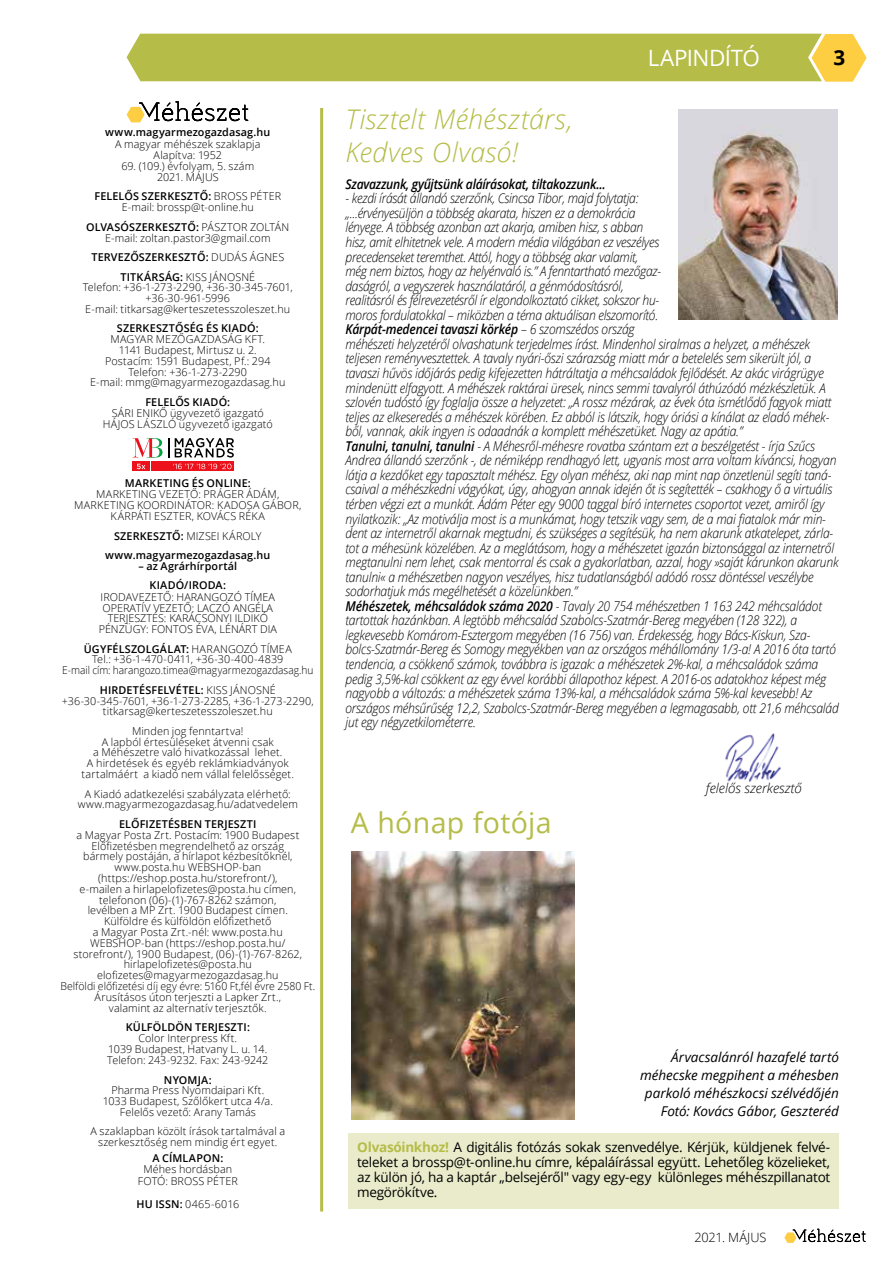
<style>
.page{position:relative;width:893px;height:1263px;background:#fff}
.page>*{position:absolute;margin:0;border:0;box-sizing:border-box;transform-origin:0 0}
.t1{font:28.5px "Open Sans";letter-spacing:.01em;color:#b5bc47}
.t2{font:italic 300 27px/33px "Open Sans";letter-spacing:.015em;color:#b5bc47}
.t3{font:22.5px "Open Sans";letter-spacing:-.025em;color:#fff}
.t4{font:700 20.7px "Open Sans";color:#000}
.t5{font:italic 300 13.5px/14.5px "Open Sans";letter-spacing:-.015em;color:#000;scale:.9 1}
.t6{font:13.5px/15px "Open Sans";letter-spacing:-.02em;color:#000;text-align:justify}
.t7{font:italic 13.5px/18px "Open Sans";color:#000;text-align:right}
.t8{font:italic 600 13.5px "Open Sans";letter-spacing:-.02em;color:#000;scale:.9 1}
.t9{font:italic 300 13.5px "Open Sans";letter-spacing:-.015em;color:#000}
.t10{font:300 12.75px "Open Sans";letter-spacing:-.005em;color:#000}
.t11{font:300 10.8px/10.8px "Open Sans";letter-spacing:.01em;color:#000;text-align:center}
.t12{font:600 10.8px/19.5px "Open Sans";letter-spacing:.01em;color:#000;text-align:center}
.s1{font-weight:600}
.s2{font-weight:300}
.s3{font-weight:700;color:#b5bc47}
</style>
<div class="page">
<svg style="left:127px;top:34px;width:740px;height:48px;background:#bbbf4d"></svg>
<svg style="left:784px;top:1229px;width:82px;height:14px"></svg>
<svg style="left:127px;top:101px;width:121px;height:21px"></svg>
<hr style="left:320px;top:108px;width:3px;height:1103px;background:#b5bc47">
<img style="left:725px;top:733px;width:56px;height:49px">
<svg style="left:151px;top:462px;width:83px;height:9px"></svg>
<svg style="left:133px;top:462px;width:17px;height:9px"></svg>
<svg style="left:173px;top:464px;width:59px;height:5px"></svg>
<svg style="left:137px;top:464px;width:8px;height:5px"></svg>
<svg style="left:133px;top:438px;width:36px;height:19px"></svg>
<svg style="left:175px;top:438px;width:59px;height:20px"></svg>
<img style="left:678px;top:110px;width:160px;height:210px">
<div style="left:349px;top:1133px;width:490px;height:76px;background:#e9ebca"></div>
<img style="left:351px;top:851px;width:223px;height:268px">
<p class="t12" style="left:105px;top:122px;width:167px">www.magyarmezogazdasag.hu</p>
<p class="t11" style="left:115px;top:138px;width:147px">A magyar méhészek szaklapja<br>Alapítva: 1952</p>
<p class="t11" style="left:121px;top:160px;width:134px">69. (109.) évfolyam, 5. szám<br>2021. MÁJUS</p>
<p class="t11" style="left:95px;top:191px;width:188px"><span class="s1">FELELŐS SZERKESZTŐ:</span> BROSS PÉTER<br>E-mail: brossp@t-online.hu</p>
<p class="t11" style="left:86px;top:221px;width:204px"><span class="s1">OLVASÓSZERKESZTŐ:</span> PÁSZTOR ZOLTÁN<br>E-mail: zoltan.pastor3@gmail.com</p>
<p class="t12" style="left:91px;top:247px;width:194px">TERVEZŐSZERKESZTŐ: <span class="s2">DUDÁS ÁGNES<br></span>TITKÁRSÁG: <span class="s2">KISS JÁNOSNÉ</span></p>
<p class="t11" style="left:83px;top:282px;width:212px">Telefon: +36-1-273-2290, +36-30-345-7601, +36-30-961-5996<br>E-mail: titkarsag@kerteszetesszoleszet.hu</p>
<p class="t12" style="left:117px;top:319px;width:143px">SZERKESZTŐSÉG ÉS KIADÓ:</p>
<p class="t11" style="left:90px;top:334px;width:197px">MAGYAR MEZŐGAZDASÁG KFT.<br>1141 Budapest, Mirtusz u. 2.<br>Postacím: 1591 Budapest, Pf.: 294<br>Telefon: +36-1-273-2290<br>E-mail: mmg@magyarmezogazdasag.hu</p>
<p class="t12" style="left:145px;top:392px;width:86px">FELELŐS KIADÓ:</p>
<p class="t11" style="left:103px;top:407px;width:171px">SÁRI ENIKŐ ügyvezető igazgató<br>HÁJOS LÁSZLÓ ügyvezető igazgató</p>
<p class="t12" style="left:125px;top:473px;width:128px">MARKETING ÉS ONLINE:</p>
<p class="t11" style="left:74px;top:488px;width:229px">MARKETING VEZETŐ: PRÁGER ÁDÁM,<br>MARKETING KOORDINÁTOR: KADOSA GÁBOR,<br>KÁRPÁTI ESZTER, KOVÁCS RÉKA</p>
<p class="t12" style="left:105px;top:526px;width:167px">SZERKESZTŐ: <span class="s2">MIZSEI KÁROLY </span>www.magyarmezogazdasag.hu</p>
<p class="t12" style="left:138px;top:556px;width:100px">– az Agrárhírportál<br>KIADÓ/IRODA:</p>
<p class="t11" style="left:99px;top:591px;width:180px">IRODAVEZETŐ: HARANGOZÓ TÍMEA<br>OPERATÍV VEZETŐ: LACZÓ ANGÉLA<br>TERJESZTÉS: KARÁCSONYI ILDIKÓ<br>PÉNZÜGY: FONTOS ÉVA, LÉNÁRT DIA</p>
<p class="t11" style="left:62px;top:643px;width:253px"><span class="s1">ÜGYFÉLSZOLGÁLAT:</span> HARANGOZÓ TÍMEA<br>Tel.: +36-1-470-0411, +36-30-400-4839<br>E-mail cím: harangozo.timea@magyarmezogazdasag.hu</p>
<p class="t11" style="left:62px;top:684px;width:253px"><span class="s1">HIRDETÉSFELVÉTEL:</span> KISS JÁNOSNÉ +36-30-345-7601, +36-1-273-2285, +36-1-273-2290, titkarsag@kerteszetesszoleszet.hu</p>
<p class="t11" style="left:82px;top:725px;width:214px">Minden jog fenntartva!<br>A lapból értesüléseket átvenni csak<br>a Méhészetre való hivatkozással lehet.<br>A hirdetések és egyéb reklámkiadványok tartalmáért a kiadó nem vállal felelősséget.</p>
<p class="t11" style="left:78px;top:788px;width:222px">A Kiadó adatkezelési szabályzata elérhető: www.magyarmezogazdasag.hu/adatvedelem</p>
<p class="t12" style="left:119px;top:814px;width:139px">ELŐFIZETÉSBEN TERJESZTI</p>
<p class="t11" style="left:60px;top:829px;width:256px">a Magyar Posta Zrt. Postacím: 1900 Budapest Előfizetésben megrendelhető az ország<br>bármely postáján, a hírlapot kézbesítőknél, www.posta.hu WEBSHOP-ban (https://eshop.posta.hu/storefront/),<br>e-mailen a hirlapelofizetes@posta.hu címen, telefonon (06)-(1)-767-8262 számon,<br>levélben a MP Zrt. 1900 Budapest címen.<br>Külföldre és külföldön előfizethető<br>a Magyar Posta Zrt.-nél: www.posta.hu WEBSHOP-ban (https://eshop.posta.hu/ storefront/), 1900 Budapest, (06)-(1)-767-8262, hirlapelofizetes@posta.hu elofizetes@magyarmezogazdasag.hu<br>Belföldi előfizetési díj egy évre: 5160 Ft,fél évre 2580 Ft.<br>Árusításos úton terjeszti a Lapker Zrt.,<br>valamint az alternatív terjesztők.</p>
<p class="t12" style="left:126px;top:1017px;width:126px">KÜLFÖLDÖN TERJESZTI:</p>
<p class="t11" style="left:107px;top:1032px;width:163px">Color Interpress Kft.<br>1039 Budapest, Hatvany L. u. 14.<br>Telefon: 243-9232. Fax: 243-9242</p>
<p class="t12" style="left:164px;top:1070px;width:49px">NYOMJA:</p>
<p class="t11" style="left:103px;top:1085px;width:172px">Pharma Press Nyomdaipari Kft.<br>1033 Budapest, Szőlőkert utca 4/a.<br>Felelős vezető: Arany Tamás</p>
<p class="t11" style="left:91px;top:1125px;width:196px">A szaklapban közölt írások tartalmával a szerkesztőség nem mindig ért egyet.</p>
<p class="t12" style="left:152px;top:1148px;width:73px">A CÍMLAPON:</p>
<p class="t11" style="left:138px;top:1163px;width:102px;line-height:12px">Méhes hordásban<br>FOTÓ: BROSS PÉTER</p>
<p class="t11" style="left:136px;top:1198px;width:104px"><span class="s1">HU ISSN:</span> 0465-6016</p>
<h3 class="t3" style="left:648px;top:43px;width:114px">LAPINDÍTÓ</h3>
<h3 class="t4" style="left:833px;top:43px;width:13px">3</h3>
<h2 class="t2" style="left:345px;top:101px;width:229px">Tisztelt Méhésztárs,<br>Kedves Olvasó!</h2>
<p class="t8" style="left:345px;top:175px;width:290px">Szavazzunk, gyűjtsünk aláírásokat, tiltakozzunk...</p>
<p class="t5" style="left:345px;top:191px;width:550px">- kezdi írását állandó szerzőnk, Csincsa Tibor, majd folytatja:<br>„...érvényesüljön a többség akarata, hiszen ez a demokrácia<br>lényege. A többség azonban azt akarja, amiben hisz, s abban<br>hisz, amit elhitetnek vele. A modern média világában ez veszélyes<br>precedenseket teremthet. Attól, hogy a többség akar valamit,<br>még nem biztos, hogy az helyénvaló is.” A fenntartható mezőgaz-<br>daságról, a vegyszerek használatáról, a génmódosításról,<br>realitásról és félrevezetésről ír elgondolkoztató cikket, sokszor hu-<br>moros fordulatokkal – miközben a téma aktuálisan elszomorító.<br><span class="s1">Kárpát-medencei tavaszi körkép</span> – 6 szomszédos ország<br>méhészeti helyzetéről olvashatunk terjedelmes írást. Mindenhol siralmas a helyzet, a méhészek teljesen reményvesztettek. A tavaly nyári-őszi szárazság miatt már a betelelés sem sikerült jól, a tavaszi hűvös időjárás pedig kifejezetten hátráltatja a méhcsaládok fejlődését. Az akác virágrügye mindenütt elfagyott. A méhészek raktárai üresek, nincs semmi tavalyról áthúzódó mézkészletük. A szlovén tudóstó így foglalja össze a helyzetet: „A rossz mézárak, az évek óta ismétlődő fagyok miatt teljes az elkeseredés a méhészek körében. Ez abból is látszik, hogy óriási a kínálat az eladó méhek&shy;ből, vannak, akik ingyen is odaadnák a komplett méhészetüket. Nagy az apátia.”<br><span class="s1">Tanulni, tanulni, tanulni</span> - A Méhesről-méhesre rovatba szántam ezt a beszélgetést - írja Szűcs Andrea állandó szerzőnk -, de némiképp rendhagyó lett, ugyanis most arra voltam kíváncsi, hogyan látja a kezdőket egy tapasztalt méhész. Egy olyan méhész, aki nap mint nap önzetlenül segíti taná&shy;csaival a méhészkedni vágyókat, úgy, ahogyan annak idején őt is segítették – csakhogy ő a virtuális térben végzi ezt a munkát. Ádám Péter egy 9000 taggal bíró internetes csoportot vezet, amiről így nyilatkozik: „Az motiválja most is a munkámat, hogy tetszik vagy sem, de a mai fiatalok már min&shy;dent az internetről akarnak megtudni, és szükséges a segítésük, ha nem akarunk atkatelepet, zárla&shy;tot a méhesünk közelében. Az a meglátásom, hogy a méhészetet igazán biztonsággal az internetről megtanulni nem lehet, csak mentorral és csak a gyakorlatban, azzal, hogy »saját kárunkon akarunk tanulni« a méhészetben nagyon veszélyes, hisz tudatlanságból adódó rossz döntéssel veszélybe sodorhatjuk más megélhetését a közelünkben.”<br><span class="s1">Méhészetek, méhcsaládok száma 2020</span> - Tavaly 20 754 méhészetben 1 163 242 méhcsaládot tartottak hazánkban. A legtöbb méhcsalád Szabolcs-Szatmár-Bereg megyében (128 322), a legkevesebb Komárom-Esztergom megyében (16 756) van. Érdekesség, hogy Bács-Kiskun, Sza&shy;bolcs-Szatmár-Bereg és Somogy megyékben van az országos méhállomány 1/3-a! A 2016 óta tartó tendencia, a csökkenő számok, továbbra is igazak: a méhészetek 2%-kal, a méhcsaládok száma pedig 3,5%-kal csökkent az egy évvel korábbi állapothoz képest. A 2016-os adatokhoz képest még nagyobb a változás: a méhészetek száma 13%-kal, a méhcsaládok száma 5%-kal kevesebb! Az országos méhsűrűség 12,2, Szabolcs-Szatmár-Bereg megyében a legmagasabb, ott 21,6 méhcsalád jut egy négyzetkilométerre.</p>
<h1 class="t1" style="left:351px;top:803px;width:202px">A hónap fotója</h1>
<p class="t9" style="left:706px;top:779px;width:98px">felelős szerkesztő</p>
<p class="t7" style="left:640px;top:1048px;width:200px">Árvacsalánról hazafelé tartó méhecske megpihent a méhesben parkoló méhészkocsi szélvédőjén<br>Fotó: Kovács Gábor, Geszteréd</p>
<p class="t6" style="left:357px;top:1139px;width:475px"><span class="s3">Olvasóinkhoz!</span> A digitális fotózás sokak szenvedélye. Kérjük, küldjenek felvé&shy;teleket a brossp@t-online.hu címre, képaláírással együtt. Lehetőleg közelieket, az külön jó, ha a kaptár „belsejéről" vagy egy-egy különleges méhészpillanatot megörökítve.</p>
<p class="t10" style="left:694px;top:1228px;width:74px">2021. MÁJUS</p>
</div>
